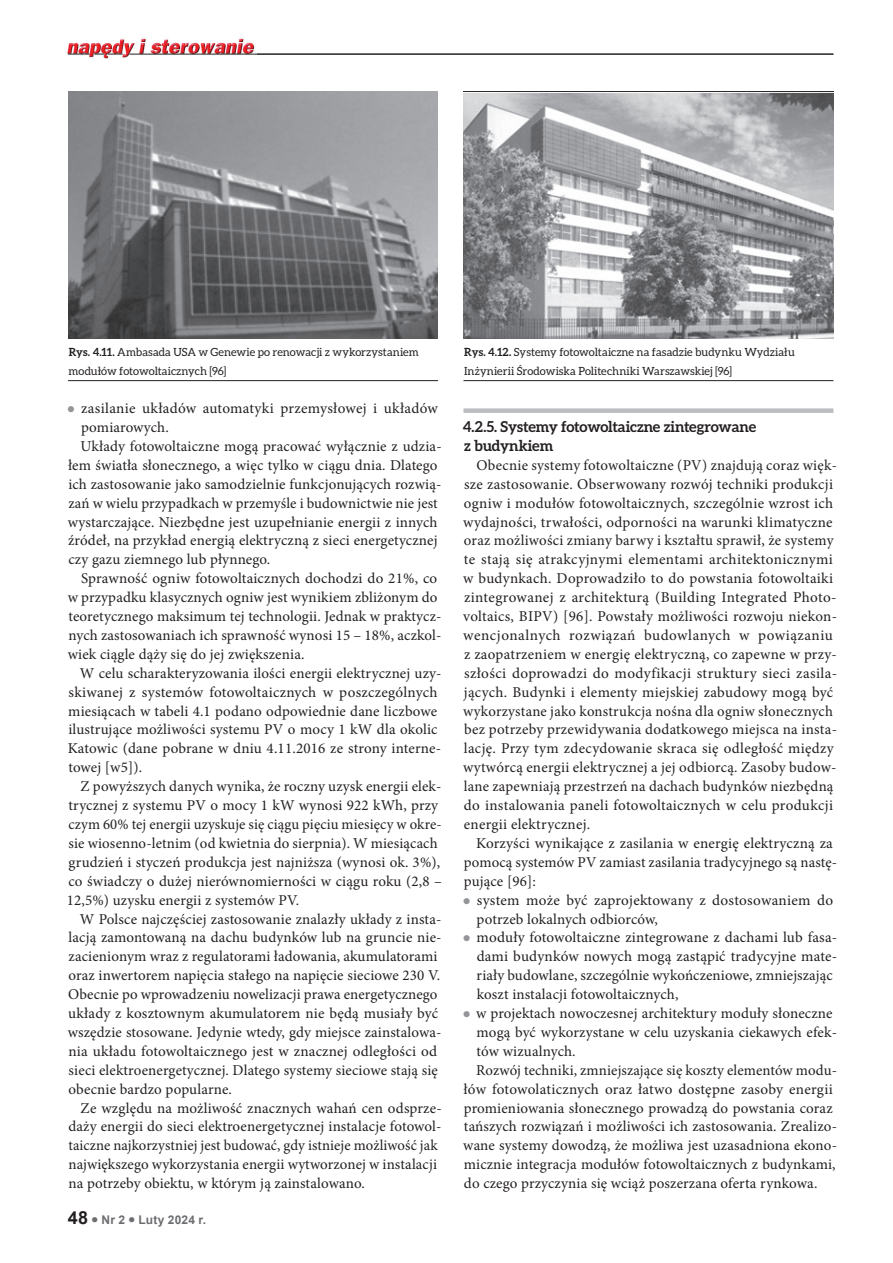
<style>
.page{position:relative;width:893px;height:1263px;background:#fff}
.page>*{position:absolute;margin:0;border:0;box-sizing:border-box;transform-origin:0 0}
.t1{font:15px/18.9px "Minion Pro";letter-spacing:.01em;color:#231f20}
.t2{font:700 15px/18.9px "Aleo";letter-spacing:-.015em;color:#231f20}
.t3{font:700 12px "Arial";letter-spacing:.02em;color:#6c6d70}
.t4{font:11.25px/18.9px "Aleo";color:#231f20}
.s1{font-weight:700}
.s2{color:#939598}
.s3{font-size:18px;color:#231f20}
</style>
<div class="page">
<img style="left:67px;top:38px;width:190px;height:21px">
<hr style="left:129px;top:54px;width:704px;height:1px;background:#231f20">
<svg style="left:68px;top:54px;width:55px;height:1px"></svg>
<div style="left:463px;top:408px;width:370px;height:5px;background:#bcbdc0"></div>
<img style="left:68px;top:92px;width:370px;height:247px">
<hr style="left:68px;top:380px;width:370px;height:1px;background:#231f20">
<hr style="left:463px;top:380px;width:370px;height:1px;background:#231f20">
<img style="left:463px;top:92px;width:370px;height:247px">
<p class="t4" style="left:69px;top:343px;width:352px"><span class="s1">Rys. 4.11.</span> Ambasada USA w Genewie po renowacji z wykorzystaniem modułów fotowoltaicznych [96]</p>
<p class="t4" style="left:464px;top:343px;width:332px"><span class="s1">Rys. 4.12.</span> Systemy fotowoltaiczne na fasadzie budynku Wydziału<br>Inżynierii Środowiska Politechniki Warszawskiej [96]</p>
<p class="t1" style="left:67px;top:399px;width:372px"><span class="s2">●</span> zasilanie układów automatyki przemysłowej i układów</p>
<p class="t1" style="left:81px;top:418px;width:89px">pomiarowych.</p>
<p class="t1" style="left:80px;top:437px;width:363px">Układy fotowoltaiczne mogą pracować wyłącznie z udzia-</p>
<p class="t1" style="left:68px;top:456px;width:371px">łem światła słonecznego, a więc tylko w ciągu dnia. Dlatego</p>
<p class="t1" style="left:68px;top:475px;width:375px">ich zastosowanie jako samodzielnie funkcjonujących rozwią-</p>
<p class="t1" style="left:69px;top:493px;width:371px">zań w wielu przypadkach w przemyśle i budownictwie nie jest</p>
<p class="t1" style="left:68px;top:512px;width:371px">wystarczające. Niezbędne jest uzupełnianie energii z innych</p>
<p class="t1" style="left:68px;top:531px;width:371px">źródeł, na przykład energią elektryczną z sieci energetycznej</p>
<p class="t1" style="left:68px;top:550px;width:203px">czy gazu ziemnego lub płynnego.</p>
<p class="t1" style="left:81px;top:569px;width:358px">Sprawność ogniw fotowoltaicznych dochodzi do 21%, co</p>
<p class="t1" style="left:68px;top:588px;width:371px">w przypadku klasycznych ogniw jest wynikiem zbliżonym do</p>
<p class="t1" style="left:68px;top:607px;width:375px">teoretycznego maksimum tej technologii. Jednak w praktycz-</p>
<p class="t1" style="left:68px;top:626px;width:375px">nych zastosowaniach ich sprawność wynosi 15 – 18%, aczkol-</p>
<p class="t1" style="left:68px;top:645px;width:238px">wiek ciągle dąży się do jej zwiększenia.</p>
<p class="t1" style="left:80px;top:664px;width:363px">W celu scharakteryzowania ilości energii elektrycznej uzy-</p>
<p class="t1" style="left:69px;top:682px;width:370px">skiwanej z systemów fotowoltaicznych w poszczególnych</p>
<p class="t1" style="left:68px;top:701px;width:370px">miesiącach w tabeli 4.1 podano odpowiednie dane liczbowe</p>
<p class="t1" style="left:68px;top:720px;width:371px">ilustrujące możliwości systemu PV o mocy 1 kW dla okolic</p>
<p class="t1" style="left:68px;top:739px;width:375px">Katowic (dane pobrane w dniu 4.11.2016 ze strony interne-</p>
<p class="t1" style="left:68px;top:758px;width:75px">towej [w5]).</p>
<p class="t1" style="left:81px;top:777px;width:362px">Z powyższych danych wynika, że roczny uzysk energii elek-</p>
<p class="t1" style="left:68px;top:796px;width:371px">trycznej z systemu PV o mocy 1 kW wynosi 922 kWh, przy</p>
<p class="t1" style="left:68px;top:815px;width:375px">czym 60% tej energii uzyskuje się ciągu pięciu miesięcy w okre-</p>
<p class="t1" style="left:69px;top:834px;width:370px">sie wiosenno-letnim (od kwietnia do sierpnia). W miesiącach</p>
<p class="t1" style="left:69px;top:853px;width:373px">grudzień i styczeń produkcja jest najniższa (wynosi ok. 3%),</p>
<p class="t1" style="left:68px;top:871px;width:375px">co świadczy o dużej nierównomierności w ciągu roku (2,8 –</p>
<p class="t1" style="left:67px;top:890px;width:234px">12,5%) uzysku energii z systemów PV.</p>
<p class="t1" style="left:80px;top:909px;width:363px">W Polsce najczęściej zastosowanie znalazły układy z insta-</p>
<p class="t1" style="left:68px;top:928px;width:375px">lacją zamontowaną na dachu budynków lub na gruncie nie-</p>
<p class="t1" style="left:69px;top:947px;width:370px">zacienionym wraz z regulatorami ładowania, akumulatorami</p>
<p class="t1" style="left:68px;top:966px;width:373px">oraz inwertorem napięcia stałego na napięcie sieciowe 230 V.</p>
<p class="t1" style="left:68px;top:985px;width:371px">Obecnie po wprowadzeniu nowelizacji prawa energetycznego</p>
<p class="t1" style="left:68px;top:1004px;width:372px">układy z kosztownym akumulatorem nie będą musiały być</p>
<p class="t1" style="left:68px;top:1023px;width:375px">wszędzie stosowane. Jedynie wtedy, gdy miejsce zainstalowa-</p>
<p class="t1" style="left:68px;top:1042px;width:370px">nia układu fotowoltaicznego jest w znacznej odległości od</p>
<p class="t1" style="left:69px;top:1060px;width:371px">sieci elektroenergetycznej. Dlatego systemy sieciowe stają się</p>
<p class="t1" style="left:68px;top:1079px;width:165px">obecnie bardzo popularne.</p>
<p class="t1" style="left:81px;top:1098px;width:363px">Ze względu na możliwość znacznych wahań cen odsprze-</p>
<p class="t1" style="left:68px;top:1117px;width:375px">daży energii do sieci elektroenergetycznej instalacje fotowol-</p>
<p class="t1" style="left:68px;top:1136px;width:371px">taiczne najkorzystniej jest budować, gdy istnieje możliwość jak</p>
<p class="t1" style="left:68px;top:1155px;width:370px">największego wykorzystania energii wytworzonej w instalacji</p>
<p class="t1" style="left:68px;top:1174px;width:298px">na potrzeby obiektu, w którym ją zainstalowano.</p>
<p class="t3" style="left:68px;top:1211px;width:140px"><span class="s3">48</span> ● Nr 2 ● Luty 2024 r.</p>
<p class="t2" style="left:463px;top:417px;width:295px">4.2.5. Systemy fotowoltaiczne zintegrowane z budynkiem</p>
<p class="t1" style="left:463px;top:456px;width:375px;text-indent:13px">Obecnie systemy fotowoltaiczne (PV) znajdują coraz więk&shy;sze zastosowanie. Obserwowany rozwój techniki produkcji ogniw i modułów fotowoltaicznych, szczególnie wzrost ich wydajności, trwałości, odporności na warunki klimatyczne oraz możliwości zmiany barwy i kształtu sprawił, że systemy te stają się atrakcyjnymi elementami architektonicznymi w budynkach. Doprowadziło to do powstania fotowoltaiki zintegrowanej z architekturą (Building Integrated Photo&shy;voltaics, BIPV) [96]. Powstały możliwości rozwoju niekon&shy;wencjonalnych rozwiązań budowlanych w powiązaniu z zaopatrzeniem w energię elektryczną, co zapewne w przy&shy;szłości doprowadzi do modyfikacji struktury sieci zasila&shy;jących. Budynki i elementy miejskiej zabudowy mogą być wykorzystane jako konstrukcja nośna dla ogniw słonecznych bez potrzeby przewidywania dodatkowego miejsca na insta&shy;lację. Przy tym zdecydowanie skraca się odległość między wytwórcą energii elektrycznej a jej odbiorcą. Zasoby budow&shy;lane zapewniają przestrzeń na dachach budynków niezbędną do instalowania paneli fotowoltaicznych w celu produkcji energii elektrycznej.</p>
<p class="t1" style="left:464px;top:834px;width:375px;text-indent:12px">Korzyści wynikające z zasilania w energię elektryczną za pomocą systemów PV zamiast zasilania tradycyjnego są nastę&shy;pujące [96]:</p>
<p class="t1" style="left:477px;top:890px;width:358px;text-indent:-14px"><span class="s2">●</span> system może być zaprojektowany z dostosowaniem do potrzeb lokalnych odbiorców,</p>
<p class="t1" style="left:477px;top:928px;width:362px;text-indent:-14px"><span class="s2">●</span> moduły fotowoltaiczne zintegrowane z dachami lub fasa&shy;dami budynków nowych mogą zastąpić tradycyjne mate&shy;riały budowlane, szczególnie wykończeniowe, zmniejszając koszt instalacji fotowoltaicznych,</p>
<p class="t1" style="left:463px;top:1004px;width:371px"><span class="s2">●</span> w projektach nowoczesnej architektury moduły słoneczne</p>
<p class="t1" style="left:476px;top:1023px;width:362px">mogą być wykorzystane w celu uzyskania ciekawych efek-</p>
<p class="t1" style="left:477px;top:1042px;width:101px">tów wizualnych.</p>
<p class="t1" style="left:476px;top:1060px;width:362px">Rozwój techniki, zmniejszające się koszty elementów modu-</p>
<p class="t1" style="left:464px;top:1079px;width:371px">łów fotowolaticznych oraz łatwo dostępne zasoby energii</p>
<p class="t1" style="left:464px;top:1098px;width:370px">promieniowania słonecznego prowadzą do powstania coraz</p>
<p class="t1" style="left:464px;top:1117px;width:375px">tańszych rozwiązań i możliwości ich zastosowania. Zrealizo-</p>
<p class="t1" style="left:463px;top:1136px;width:375px">wane systemy dowodzą, że możliwa jest uzasadniona ekono-</p>
<p class="t1" style="left:464px;top:1155px;width:373px">micznie integracja modułów fotowoltaicznych z budynkami,</p>
<p class="t1" style="left:464px;top:1174px;width:355px">do czego przyczynia się wciąż poszerzana oferta rynkowa.</p>
</div>
